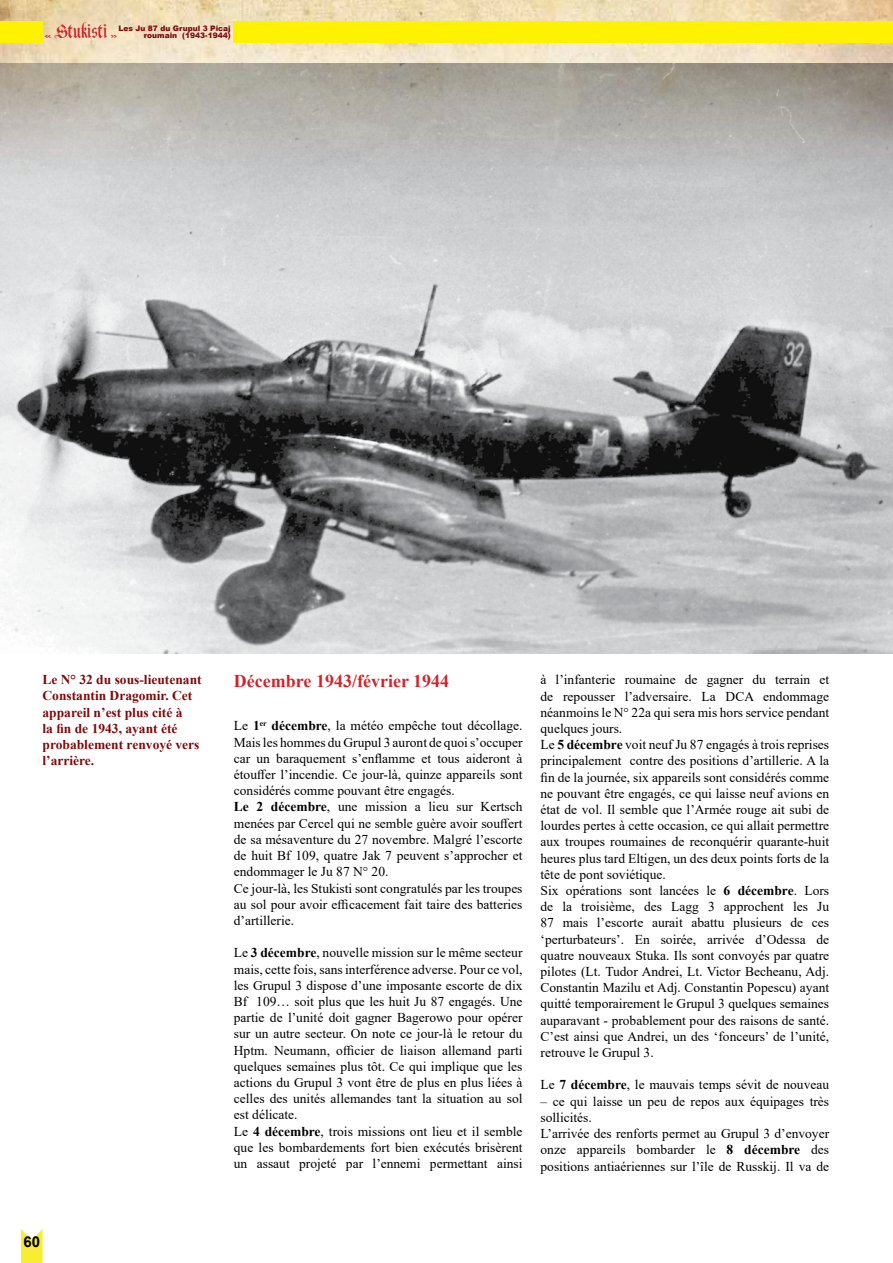
<style>
.page{position:relative;width:893px;height:1263px;background:#fff}
.page>*{position:absolute;margin:0;border:0;box-sizing:border-box;transform-origin:0 0}
.t1{font:22.5px "Black Knight FLF";letter-spacing:-.02em;color:#d2232a}
.t2{font:700 18px "Times New Roman";color:#d2232a}
.t3{font:700 15px "Arial";color:#000}
.t4{font:13.5px/16.2px "Times New Roman";color:#000}
.t5{font:700 13.5px/16.2px "Times New Roman";color:#7f090b}
.t6{font:900 7.5px/7.5px "Arial";color:#7f090b;text-align:right}
.s1{font-size:13.5px}
.s2{font-weight:700}
</style>
<div class="page">
<img style="left:0;top:0;width:893px;height:64px">
<svg style="left:21px;top:1229px;width:22px;height:34px"></svg>
<div style="left:0;top:21px;width:43px;height:22px;background:#fff200"></div>
<div style="left:234px;top:21px;width:659px;height:22px;background:#fff200"></div>
<img style="left:0;top:64px;width:893px;height:589px">
<h1 class="t1" style="left:45px;top:20px;width:74px"><span class="s1">«</span> Stukisti <span class="s1">»</span></h1>
<p class="t6" style="left:119px;top:24px;width:114px">Les Ju 87 du Grupul 3 Picaj roumain (1943-1944)</p>
<p class="t5" style="left:43px;top:671px;width:161px">Le N° 32 du sous-lieutenant<br>Constantin Dragomir. Cet appareil n’est plus cité à<br>la fin de 1943, ayant été probablement renvoyé vers l’arrière.</p>
<p class="t3" style="left:24px;top:1231px;width:18px">60</p>
<h2 class="t2" style="left:234px;top:668px;width:217px">Décembre 1943/février 1944</h2>
<p class="t4" style="left:234px;top:717px;width:290px">Le <span class="s2">1</span><sup>er</sup> <span class="s2">décembre</span>, la météo empêche tout décollage.<br>Mais les hommes du Grupul 3 auront de quoi s’occuper car un baraquement s’enflamme et tous aideront à étouffer l’incendie. Ce jour-là, quinze appareils sont considérés comme pouvant être engagés.<br><span class="s2">Le 2 décembre</span>, une mission a lieu sur Kertsch menées par Cercel qui ne semble guère avoir souffert de sa mésaventure du 27 novembre. Malgré l’escorte de huit Bf 109, quatre Jak 7 peuvent s’approcher et endommager le Ju 87 N° 20.<br>Ce jour-là, les Stukisti sont congratulés par les troupes au sol pour avoir efficacement fait taire des batteries d’artillerie.</p>
<p class="t4" style="left:234px;top:944px;width:290px">Le <span class="s2">3 décembre</span>, nouvelle mission sur le même secteur mais, cette fois, sans interférence adverse. Pour ce vol, les Grupul 3 dispose d’une imposante escorte de dix Bf 109… soit plus que les huit Ju 87 engagés. Une partie de l’unité doit gagner Bagerowo pour opérer sur un autre secteur. On note ce jour-là le retour du Hptm. Neumann, officier de liaison allemand parti quelques semaines plus tôt. Ce qui implique que les actions du Grupul 3 vont être de plus en plus liées à celles des unités allemandes tant la situation au sol est délicate.<br>Le <span class="s2">4 décembre</span>, trois missions ont lieu et il semble que les bombardements fort bien exécutés brisèrent un assaut projeté par l’ennemi permettant ainsi</p>
<p class="t4" style="left:541px;top:671px;width:290px">à l’infanterie roumaine de gagner du terrain et de repousser l’adversaire. La DCA endommage néanmoins le N° 22a qui sera mis hors service pendant quelques jours.<br>Le <span class="s2">5 décembre</span> voit neuf Ju 87 engagés à trois reprises principalement contre des positions d’artillerie. A la fin de la journée, six appareils sont considérés comme ne pouvant être engagés, ce qui laisse neuf avions en état de vol. Il semble que l’Armée rouge ait subi de lourdes pertes à cette occasion, ce qui allait permettre aux troupes roumaines de reconquérir quarante-huit heures plus tard Eltigen, un des deux points forts de la tête de pont soviétique.<br>Six opérations sont lancées le <span class="s2">6 décembre</span>. Lors de la troisième, des Lagg 3 approchent les Ju 87 mais l’escorte aurait abattu plusieurs de ces ‘perturbateurs’. En soirée, arrivée d’Odessa de quatre nouveaux Stuka. Ils sont convoyés par quatre pilotes (Lt. Tudor Andrei, Lt. Victor Becheanu, Adj.<br>Constantin Mazilu et Adj. Constantin Popescu) ayant quitté temporairement le Grupul 3 quelques semaines auparavant - probablement pour des raisons de santé.<br>C’est ainsi que Andrei, un des ‘fonceurs’ de l’unité, retrouve le Grupul 3.</p>
<p class="t4" style="left:541px;top:1076px;width:290px">Le <span class="s2">7 décembre</span>, le mauvais temps sévit de nouveau</p>
<p class="t4" style="left:540px;top:1093px;width:290px">– ce qui laisse un peu de repos aux équipages très sollicités.<br>L’arrivée des renforts permet au Grupul 3 d’envoyer onze appareils bombarder le <span class="s2">8 décembre</span> des positions antiaériennes sur l’île de Russkij. Il va de</p>
</div>
